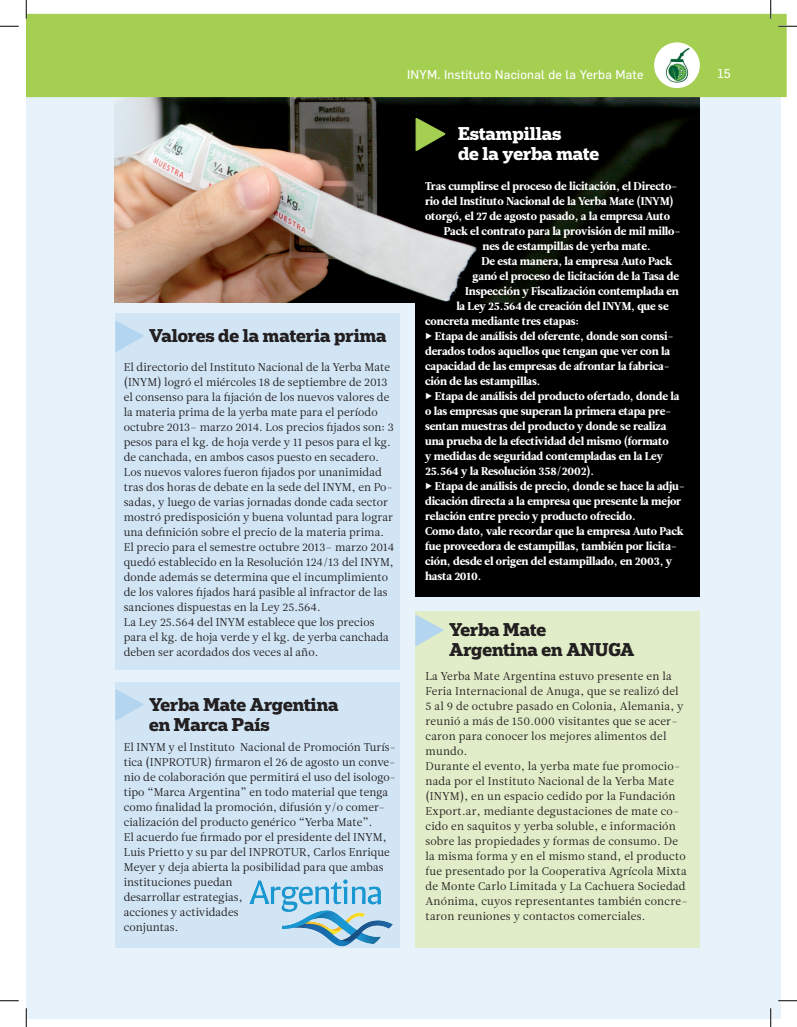
<style>
.page{position:relative;width:797px;height:1027px;background:#fff}
.page>*{position:absolute;margin:0;border:0;box-sizing:border-box;transform-origin:0 0}
.t1{font:900 56.88px "Flama";color:#b4d5f0}
.t2{font:900 56.88px "Flama";color:#a5cf51}
.t3{font:700 17.5px/20px "Popular";letter-spacing:-.005em;color:#231f20}
.t4{font:700 17.5px/20px "Popular";letter-spacing:-.005em;color:#fff}
.t5{font:12.5px "Flama Basic";letter-spacing:.02em;color:#fff}
.t6{font:11.25px/15px "Leitura News Roman 1";letter-spacing:.005em;color:#231f20}
.t7{font:11.25px "Leitura News Roman 4";letter-spacing:-.01em;color:#fff}
.s1{font-family:"Flama";font-weight:900}
</style>
<div class="page">
<div style="left:26px;top:92px;width:754px;height:926px;background:#e7f2fa"></div>
<div style="left:415px;top:184px;width:284px;height:413px;background:#000"></div>
<img style="left:115px;top:97px;width:584px;height:205px">
<div style="left:26px;top:14px;width:760px;height:83px;background:#a5cf51"></div>
<div style="left:654px;top:42px;width:45px;height:46px;background:#fff;border-radius:50%"></div>
<img style="left:666px;top:48px;width:24px;height:35px">
<div style="left:115px;top:313px;width:285px;height:356px;background:#d1e5f5"></div>
<div style="left:115px;top:682px;width:285px;height:266px;background:#d1e5f5"></div>
<svg style="left:415px;top:117px;width:31px;height:34px"></svg>
<div style="left:415px;top:611px;width:284px;height:337px;background:#e1edc8"></div>
<img style="left:249px;top:879px;width:144px;height:68px">
<svg style="left:0;top:25px;width:19px;height:2px"></svg>
<svg style="left:778px;top:25px;width:19px;height:2px"></svg>
<svg style="left:0;top:1000px;width:19px;height:1px"></svg>
<svg style="left:778px;top:1000px;width:19px;height:1px"></svg>
<svg style="left:25px;top:0;width:2px;height:19px"></svg>
<svg style="left:25px;top:1008px;width:2px;height:19px"></svg>
<svg style="left:770px;top:0;width:1px;height:19px"></svg>
<svg style="left:770px;top:1008px;width:1px;height:19px"></svg>
<p class="t5" style="left:407px;top:66px;width:238px">INYM. Instituto Nacional de la Yerba Mate</p>
<h1 class="t1" style="left:110px;top:295px;width:40px">►</h1>
<h2 class="t3" style="left:149px;top:325px;width:239px">Valores de la materia prima</h2>
<p class="t6" style="left:124px;top:359px;width:272px">El directorio del Instituto Nacional de la Yerba Mate (INYM) logró el miércoles 18 de septiembre de 2013 el consenso para la fijación de los nuevos valores de la materia prima de la yerba mate para el período octubre 2013– marzo 2014. Los precios fijados son: 3 pesos para el kg. de hoja verde y 11 pesos para el kg. de canchada, en ambos casos puesto en secadero.<br>Los nuevos valores fueron fijados por unanimidad tras dos horas de debate en la sede del INYM, en Po&shy;sadas, y luego de varias jornadas donde cada sector mostró predisposición y buena voluntad para lograr una definición sobre el precio de la materia prima.<br>El precio para el semestre octubre 2013– marzo 2014 quedó establecido en la Resolución 124/13 del INYM, donde además se determina que el incumplimiento de los valores fijados hará pasible al infractor de las sanciones dispuestas en la Ley 25.564.<br>La Ley 25.564 del INYM establece que los precios para el kg. de hoja verde y el kg. de yerba canchada deben ser acordados dos veces al año.</p>
<h1 class="t1" style="left:110px;top:663px;width:40px">►</h1>
<h2 class="t3" style="left:149px;top:693px;width:191px">Yerba Mate Argentina en Marca País</h2>
<p class="t6" style="left:124px;top:739px;width:274px">El INYM y el Instituto Nacional de Promoción Turís&shy;tica (INPROTUR) firmaron el 26 de agosto un conve&shy;nio de colaboración que permitirá el uso del isologo&shy;tipo “Marca Argentina” en todo material que tenga como finalidad la promoción, difusión y/o comer&shy;cialización del producto genérico “Yerba Mate”.<br>El acuerdo fue firmado por el presidente del INYM, Luis Prietto y su par del INPROTUR, Carlos Enrique Meyer y deja abierta la posibilidad para que ambas instituciones puedan<br>desarrollar estrategias,<br>acciones y actividades<br>conjuntas.</p>
<h1 class="t2" style="left:411px;top:93px;width:40px">►</h1>
<h2 class="t4" style="left:458px;top:123px;width:143px">Estampillas<br>de la yerba mate</h2>
<p class="t7" style="left:425px;top:179px;width:254px">Tras cumplirse el proceso de licitación, el Directo-</p>
<p class="t7" style="left:425px;top:194px;width:250px">rio del Instituto Nacional de la Yerba Mate (INYM)</p>
<p class="t7" style="left:425px;top:209px;width:246px">otorgó, el 27 de agosto pasado, a la empresa Auto</p>
<p class="t7" style="left:444px;top:224px;width:238px">Pack el contrato para la provisión de mil millo-</p>
<p class="t7" style="left:482px;top:239px;width:169px">nes de estampillas de yerba mate.</p>
<p class="t7" style="left:481px;top:254px;width:192px">De esta manera, la empresa Auto Pack</p>
<p class="t7" style="left:472px;top:269px;width:208px">ganó el proceso de licitación de la Tasa de</p>
<p class="t7" style="left:465px;top:284px;width:215px">Inspección y Fiscalización contemplada en</p>
<p class="t7" style="left:456px;top:299px;width:214px">la Ley 25.564 de creación del INYM, que se</p>
<p class="t7" style="left:425px;top:314px;width:156px">concreta mediante tres etapas:</p>
<p class="t7" style="left:425px;top:329px;width:250px"><span class="s1">►</span> Etapa de análisis del oferente, donde son consi-</p>
<p class="t7" style="left:425px;top:344px;width:246px">derados todos aquellos que tengan que ver con la</p>
<p class="t7" style="left:425px;top:359px;width:246px">capacidad de las empresas de afrontar la fabrica-</p>
<p class="t7" style="left:425px;top:374px;width:117px">ción de las estampillas.</p>
<p class="t7" style="left:425px;top:389px;width:256px"><span class="s1">►</span> Etapa de análisis del producto ofertado, donde la</p>
<p class="t7" style="left:425px;top:404px;width:248px">o las empresas que superan la primera etapa pre-</p>
<p class="t7" style="left:425px;top:419px;width:243px">sentan muestras del producto y donde se realiza</p>
<p class="t7" style="left:425px;top:434px;width:245px">una prueba de la efectividad del mismo (formato</p>
<p class="t7" style="left:425px;top:449px;width:240px">y medidas de seguridad contempladas en la Ley</p>
<p class="t7" style="left:425px;top:464px;width:170px">25.564 y la Resolución 358/2002).</p>
<p class="t7" style="left:425px;top:479px;width:261px"><span class="s1">►</span> Etapa de análisis de precio, donde se hace la adju-</p>
<p class="t7" style="left:425px;top:494px;width:257px">dicación directa a la empresa que presente la mejor</p>
<p class="t7" style="left:425px;top:509px;width:212px">relación entre precio y producto ofrecido.</p>
<p class="t7" style="left:425px;top:524px;width:260px">Como dato, vale recordar que la empresa Auto Pack</p>
<p class="t7" style="left:425px;top:539px;width:254px">fue proveedora de estampillas, también por licita-</p>
<p class="t7" style="left:425px;top:554px;width:249px">ción, desde el origen del estampillado, en 2003, y</p>
<p class="t7" style="left:425px;top:569px;width:58px">hasta 2010.</p>
<h1 class="t1" style="left:410px;top:589px;width:40px">►</h1>
<h2 class="t3" style="left:449px;top:619px;width:99px">Yerba Mate</h2>
<h2 class="t3" style="left:449px;top:639px;width:187px">Argentina en ANUGA</h2>
<p class="t6" style="left:425px;top:669px;width:264px">La Yerba Mate Argentina estuvo presente en la Feria Internacional de Anuga, que se realizó del<br>5 al 9 de octubre pasado en Colonia, Alemania, y reunió a más de 150.000 visitantes que se acer&shy;caron para conocer los mejores alimentos del mundo.<br>Durante el evento, la yerba mate fue promocio&shy;nada por el Instituto Nacional de la Yerba Mate (INYM), en un espacio cedido por la Fundación Export.ar, mediante degustaciones de mate co&shy;cido en saquitos y yerba soluble, e información sobre las propiedades y formas de consumo. De la misma forma y en el mismo stand, el producto fue presentado por la Cooperativa Agrícola Mixta de Monte Carlo Limitada y La Cachuera Sociedad Anónima, cuyos representantes también concre&shy;taron reuniones y contactos comerciales.</p>
<p class="t5" style="left:717px;top:65px;width:15px">15</p>
</div>
